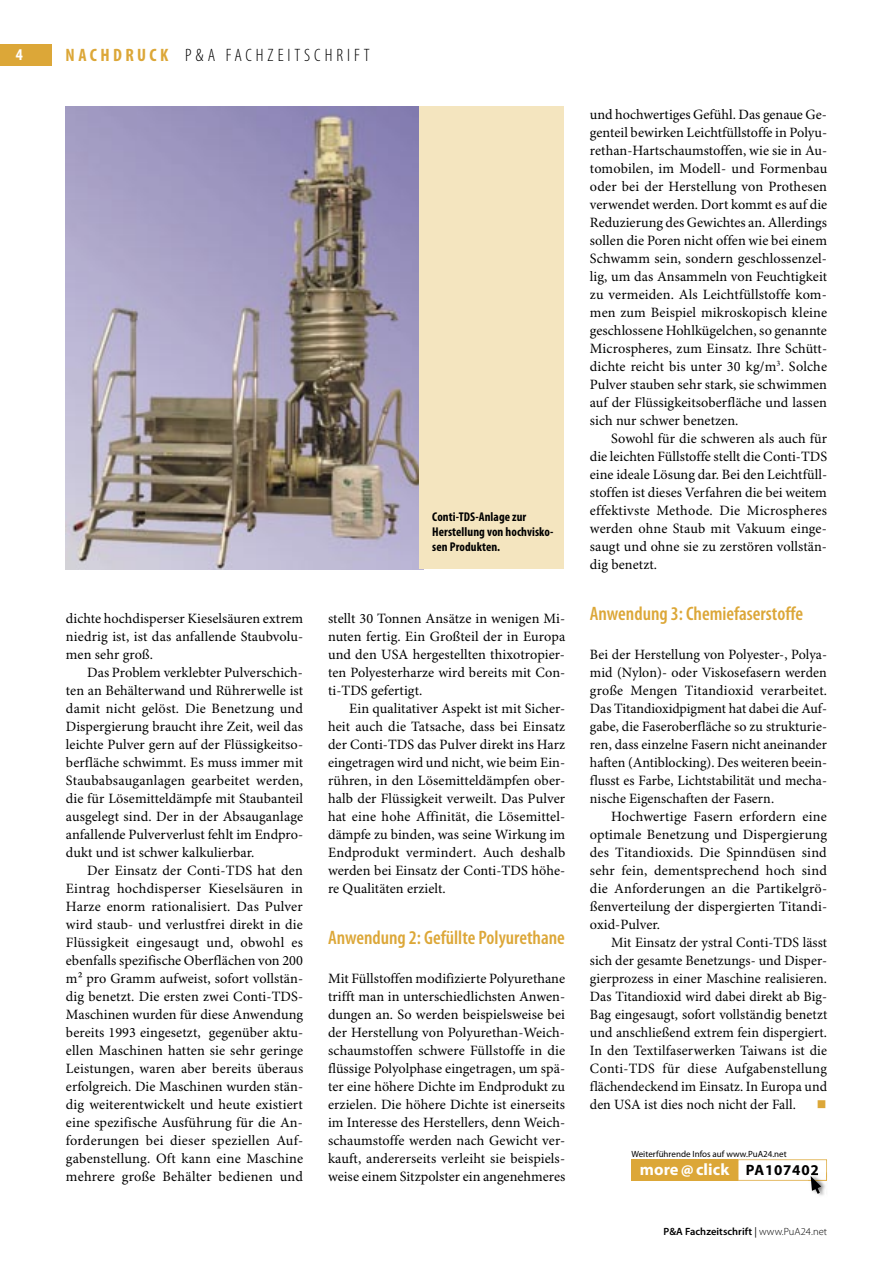
<style>
.page{position:relative;width:893px;height:1263px;background:#fff}
.page>*{position:absolute;margin:0;border:0;box-sizing:border-box;transform-origin:0 0}
.t1{font:600 condensed 19.5px "Myriad Pro";color:#dca738}
.t2{font:300 condensed 18px "Myriad Pro";letter-spacing:.22em;color:#000}
.t3{font:700 16.5px "Myriad Pro";letter-spacing:.005em;color:#fff}
.t4{font:700 condensed 16.5px "Myriad Pro";color:#fff}
.t5{font:14.25px/18px "Minion Pro";letter-spacing:.005em;color:#000;text-align:justify}
.t6{font:700 condensed 12.75px/15px "Myriad Pro";letter-spacing:.005em;color:#000}
.t7{font:600 10.5px "Myriad Pro";letter-spacing:.005em;color:#000}
.t8{font:9px "Myriad Pro";color:#000}
.s1{font-weight:700;color:#dca738}
.s2{font-size:27px;color:#dca738}
.s3{font-weight:900}
.s4{font-size:15px;color:#000}
.s5{font-weight:400}
.s6{font-weight:300}
</style>
<div class="page">
<div style="left:0;top:45px;width:52px;height:21px;background:#dca738"></div>
<div style="left:631px;top:1159px;width:107px;height:22px;background:#dca738"></div>
<svg style="left:738px;top:1159px;width:89px;height:35px"></svg>
<img style="left:66px;top:106px;width:354px;height:463px">
<div style="left:420px;top:106px;width:144px;height:463px;background:#f4e5bf"></div>
<p class="t4" style="left:16px;top:44px;width:9px">4</p>
<p class="t2" style="left:66px;top:45px;width:306px"><span class="s1">NACHDRUCK</span> P&amp;A FACHZEITSCHRIFT</p>
<p class="t6" style="left:432px;top:509px;width:123px">Conti-TDS-Anlage zur<br>Herstellung von hochvisko&shy;sen Produkten.</p>
<p class="t5" style="left:66px;top:610px;width:239px">dichte hochdisperser Kieselsäuren extrem niedrig ist, ist das anfallende Staubvolu&shy;men sehr groß.</p>
<p class="t5" style="left:66px;top:664px;width:239px;text-indent:21px">Das Problem verklebter Pulverschich&shy;ten an Behälterwand und Rührerwelle ist damit nicht gelöst. Die Benetzung und Dispergierung braucht ihre Zeit, weil das leichte Pulver gern auf der Flüssigkeitso&shy;berfläche schwimmt. Es muss immer mit Staubabsauganlagen gearbeitet werden, die für Lösemitteldämpfe mit Staub anteil ausgelegt sind. Der in der Absauganlage anfallende Pulververlust fehlt im Endpro&shy;dukt und ist schwer kalkulierbar.</p>
<p class="t5" style="left:66px;top:862px;width:239px;text-indent:21px">Der Einsatz der Conti-TDS hat den Eintrag hochdisperser Kieselsäuren in Harze enorm rationalisiert. Das Pulver wird staub- und verlustfrei direkt in die Flüssigkeit eingesaugt und, obwohl es ebenfalls spezifische Oberflächen von 200 m² pro Gramm aufweist, sofort vollstän&shy;dig benetzt. Die ersten zwei Conti-TDS-Maschinen wurden für diese Anwendung bereits 1993 eingesetzt, gegenüber aktu&shy;ellen Maschinen hatten sie sehr geringe Leistungen, waren aber bereits überaus erfolgreich. Die Maschinen wurden stän&shy;dig weiterentwickelt und heute existiert eine spezifische Ausführung für die An&shy;forderungen bei dieser speziellen Auf&shy;gabenstellung. Oft kann eine Maschine mehrere große Behälter bedienen und</p>
<p class="t5" style="left:328px;top:610px;width:239px">stellt 30 Tonnen Ansätze in wenigen Mi&shy;nuten fertig. Ein Großteil der in Europa und den USA hergestellten thixotropier&shy;ten Polyesterharze wird bereits mit Con&shy;ti-TDS gefertigt.</p>
<p class="t5" style="left:328px;top:700px;width:239px;text-indent:21px">Ein qualitativer Aspekt ist mit Sicher&shy;heit auch die Tatsache, dass bei Einsatz der Conti-TDS das Pulver direkt ins Harz eingetragen wird und nicht, wie beim Ein&shy;rühren, in den Lösemitteldämpfen ober&shy;halb der Flüssigkeit verweilt. Das Pulver hat eine hohe Affinität, die Lösemittel&shy;dämpfe zu binden, was seine Wirkung im Endprodukt vermindert. Auch deshalb werden bei Einsatz der Conti-TDS höhe&shy;re Qualitäten erzielt.</p>
<h1 class="t1" style="left:328px;top:925px;width:238px">Anwendung 2: Gefüllte Polyurethane</h1>
<p class="t5" style="left:328px;top:970px;width:239px">Mit Füllstoffen modifizierte Polyurethane trifft man in unterschiedlichsten Anwen&shy;dungen an. So werden beispielsweise bei der Herstellung von Polyurethan-Weich&shy;schaumstoffen schwere Füllstoffe in die flüssige Polyolphase eingetragen, um spä&shy;ter eine höhere Dichte im Endprodukt zu erzielen. Die höhere Dichte ist einerseits im Interesse des Herstellers, denn Weich&shy;schaumstoffe werden nach Gewicht ver&shy;kauft, andererseits verleiht sie beispiels&shy;weise einem Sitzpolster ein angenehmeres</p>
<p class="t5" style="left:590px;top:106px;width:239px">und hochwertiges Gefühl. Das genaue Ge&shy;genteil bewirken Leichtfüllstoffe in Polyu&shy;rethan-Hartschaumstoffen, wie sie in Au&shy;tomobilen, im Modell- und Formenbau oder bei der Herstellung von Prothesen verwendet werden. Dort kommt es auf die Reduzierung des Gewichtes an. Allerdings sollen die Poren nicht offen wie bei einem Schwamm sein, sondern geschlossenzel&shy;lig, um das Ansammeln von Feuchtigkeit zu vermeiden. Als Leichtfüllstoffe kom&shy;men zum Beispiel mikroskopisch kleine geschlossene Hohlkügelchen, so genannte Microspheres, zum Einsatz. Ihre Schütt&shy;dichte reicht bis unter 30 kg/m<sup>3</sup>. Solche Pulver stauben sehr stark, sie schwimmen auf der Flüssigkeitsoberfläche und lassen sich nur schwer benetzen.</p>
<p class="t5" style="left:590px;top:430px;width:239px;text-indent:21px">Sowohl für die schweren als auch für die leichten Füllstoffe stellt die Conti-TDS eine ideale Lösung dar. Bei den Leichtfüll&shy;stoffen ist dieses Verfahren die bei weitem effektivste Methode. Die Microspheres werden ohne Staub mit Vakuum einge&shy;saugt und ohne sie zu zerstören vollstän&shy;dig benetzt.</p>
<h1 class="t1" style="left:590px;top:601px;width:215px">Anwendung 3: Chemiefaserstoffe</h1>
<p class="t5" style="left:590px;top:646px;width:239px">Bei der Herstellung von Polyester-, Polya&shy;mid (Nylon)- oder Viskosefasern werden große Mengen Titandioxid verarbeitet.<br>Das Titandioxidpigment hat dabei die Auf&shy;gabe, die Faser oberfläche so zu strukturie&shy;ren, dass einzelne Fasern nicht aneinander haften (Antiblocking). Des weiteren beein&shy;flusst es Farbe, Lichtstabilität und mecha&shy;nische Eigenschaften der Fasern.</p>
<p class="t5" style="left:590px;top:808px;width:239px;text-indent:21px">Hochwertige Fasern erfordern eine optimale Benetzung und Dispergierung des Titandioxids. Die Spinndüsen sind sehr fein, dementsprechend hoch sind die Anforderungen an die Partikelgrö&shy;ßenverteilung der dispergierten Titandi&shy;oxid-Pulver.</p>
<p class="t5" style="left:590px;top:934px;width:239px;text-indent:21px">Mit Einsatz der ystral Conti-TDS lässt sich der gesamte Benetzungs- und Disper&shy;gierprozess in einer Maschine realisieren.<br>Das Titandioxid wird dabei direkt ab Big-Bag eingesaugt, sofort vollständig benetzt und anschließend extrem fein dispergiert.<br>In den Textilfaserwerken Taiwans ist die Conti-TDS für diese Aufgabenstellung flächendeckend im Einsatz. In Europa und den USA ist dies noch nicht der Fall. <span class="s2">■</span></p>
<p class="t8" style="left:631px;top:1148px;width:157px">Weiterführende Infos auf www.PuA24.net</p>
<p class="t3" style="left:640px;top:1160px;width:180px">more<span class="s3">@</span>click <span class="s4">PA107402</span></p>
<p class="t7" style="left:663px;top:1225px;width:165px">P&amp;A Fachzeitschrift <span class="s5">|</span> <span class="s6">www.PuA24.net</span></p>
</div>
